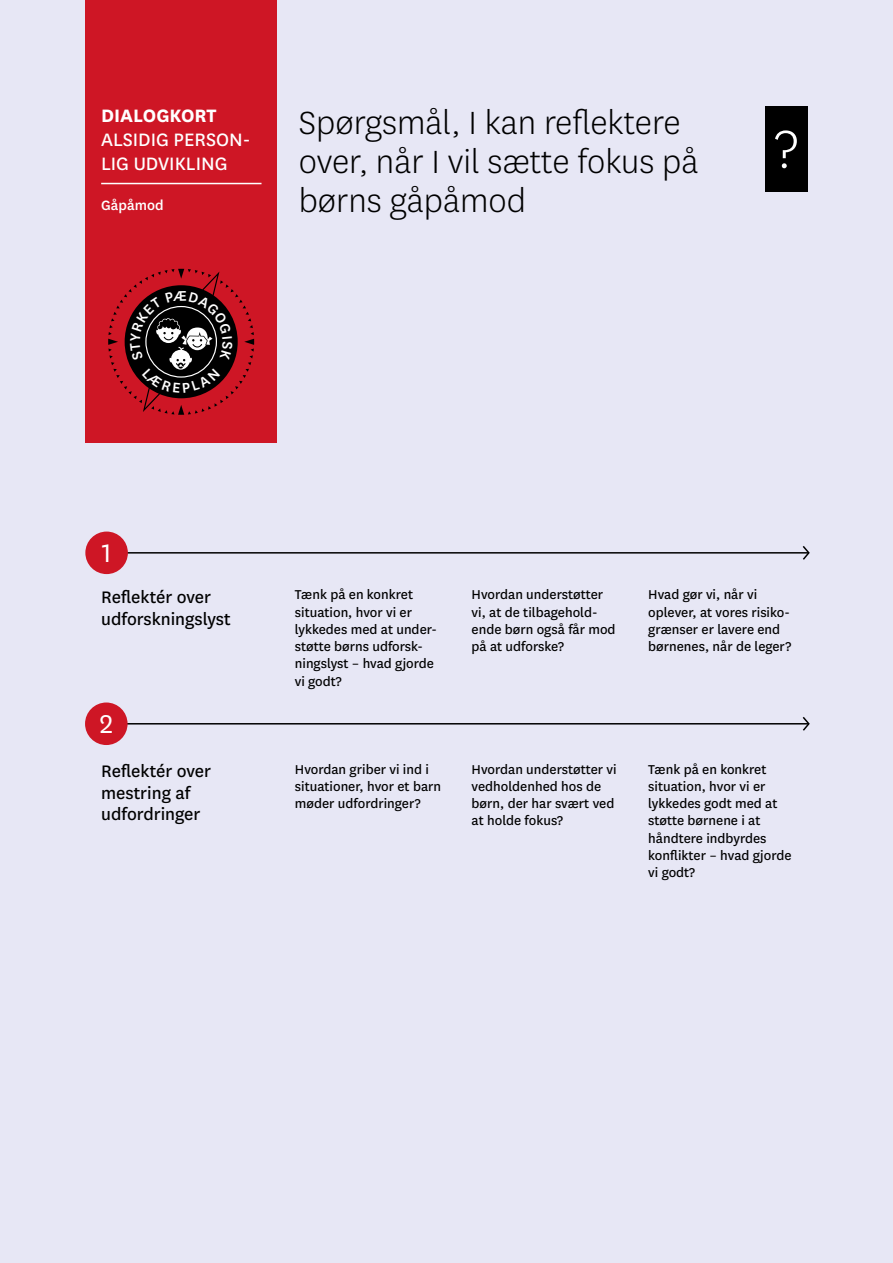
<style>
.page{position:relative;width:893px;height:1263px;background:#e7e7f5}
.page>*{position:absolute;margin:0;border:0;box-sizing:border-box;transform-origin:0 0}
.t1{font:300 63px "National";color:#fff}
.Reflektionsspørgsmål{font:300 37.5px/39px "National";color:#000}
.Tal_icirkel{font:30px "National";color:#fff}
.Forside_SPL_header{font:21px/24px "National";color:#fff}
.Reflekssionsspørgsmå{font:19.5px/21.8px "National";color:#000}
._02_Lille_overskrift{font:500 15.75px "National";letter-spacing:.005em;color:#fff}
.box_tekst{font:15px/17.2px "National";color:#000}
.s1{font-weight:700}
</style>
<div class="page">
<div style="left:85px;top:0;width:191px;height:442px;background:#ce1625"></div>
<div style="left:765px;top:106px;width:43px;height:85px;background:#000"></div>
<hr style="left:108px;top:552px;width:700px;height:2px;background:#000">
<svg style="left:801px;top:546px;width:9px;height:14px"></svg>
<div style="left:85px;top:531px;width:43px;height:43px;background:#ce1625;border-radius:50%"></div>
<hr style="left:101px;top:723px;width:707px;height:1px;background:#000">
<svg style="left:801px;top:717px;width:9px;height:14px"></svg>
<div style="left:85px;top:702px;width:43px;height:43px;background:#ce1625;border-radius:50%"></div>
<hr style="left:101px;top:183px;width:160px;height:1px;background:#fff">
<svg style="left:108px;top:269px;width:146px;height:146px"></svg>
<p class="Forside_SPL_header" style="left:101px;top:103px;width:151px"><span class="s1">DIALOGKORT<br></span>ALSIDIG PERSON-<br>LIG UDVIKLING</p>
<p class="_02_Lille_overskrift" style="left:101px;top:194px;width:64px">Gåpåmod</p>
<p class="Reflektionsspørgsmål" style="left:299px;top:102px;width:401px">Spørgsmål, I kan reflektere over, når I vil sætte fokus på børns gåpåmod</p>
<p class="t1" style="left:774px;top:110px;width:26px">?</p>
<p class="Tal_icirkel" style="left:102px;top:533px;width:11px">1</p>
<p class="Reflekssionsspørgsmå" style="left:101px;top:585px;width:131px">Reflektér over udforskningslyst</p>
<p class="box_tekst" style="left:295px;top:585px;width:144px">Tænk på en konkret situation, hvor vi er lykkedes med at under&shy;støtte børns udforsk&shy;ningslyst – hvad gjorde vi godt?</p>
<p class="box_tekst" style="left:472px;top:585px;width:146px">Hvordan understøtter vi, at de tilbagehold&shy;ende børn også får mod på at udforske?</p>
<p class="box_tekst" style="left:648px;top:585px;width:145px">Hvad gør vi, når vi oplever, at vores risiko&shy;grænser er lavere end børnenes, når de leger?</p>
<p class="Tal_icirkel" style="left:100px;top:704px;width:15px">2</p>
<p class="Reflekssionsspørgsmå" style="left:101px;top:759px;width:112px">Reflektér over mestring af udfordringer</p>
<p class="box_tekst" style="left:295px;top:759px;width:148px">Hvordan griber vi ind i situationer, hvor et barn møder udfordringer?</p>
<p class="box_tekst" style="left:472px;top:759px;width:147px">Hvordan understøtter vi vedholdenhed hos de børn, der har svært ved at holde fokus?</p>
<p class="box_tekst" style="left:648px;top:759px;width:145px">Tænk på en konkret situation, hvor vi er lykkedes godt med at støtte børnene i at håndtere indbyrdes konflikter – hvad gjorde vi godt?</p>
</div>
